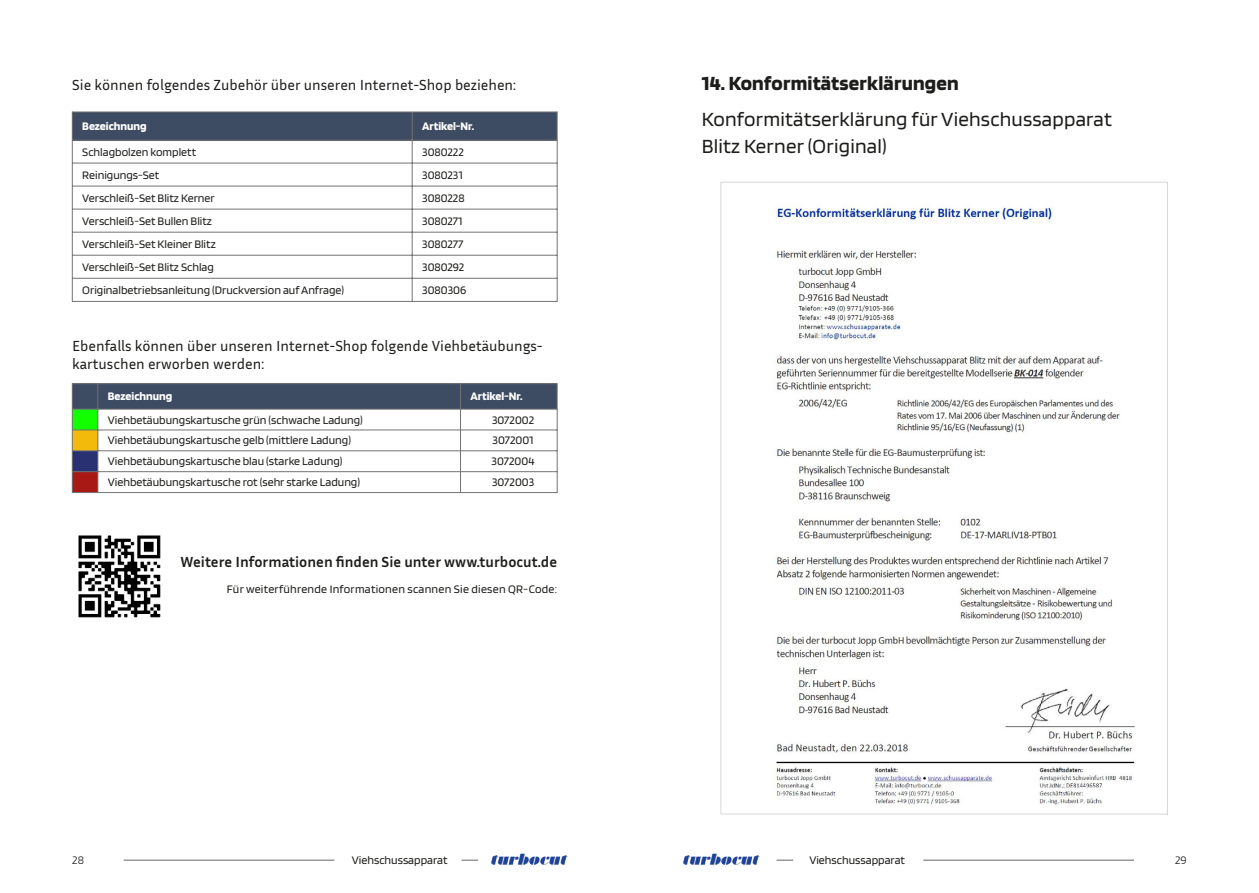
<style>
.page{position:relative;width:1259px;height:893px;background:#fff}
.page>*{position:absolute;margin:0;border:0;box-sizing:border-box;transform-origin:0 0}
.t1{font:21px/27px "Blinker";letter-spacing:.01em;color:#1d1d1b}
.t2{font:700 21px "Blinker";letter-spacing:.01em;color:#1d1d1b}
.t3{font:15px/18px "Inria Sans";color:#1d1d1b}
.t4{font:700 15px "Inria Sans";color:#1d1d1b}
.t5{font:12px "Blinker";color:#1d1d1b}
.t6{font:12px "Blinker";letter-spacing:.02em;color:#1d1d1b}
.t7{font:700 12px "Blinker";color:#fff}
.t8{font:200 12px "Blinker";color:#1d1d1b}
</style>
<div class="page">
<img style="left:491px;top:853px;width:77px;height:12px">
<hr style="left:124px;top:860px;width:210px;height:1px;background:#666">
<svg style="left:461px;top:860px;width:17px;height:1px"></svg>
<img style="left:683px;top:853px;width:77px;height:12px">
<hr style="left:923px;top:860px;width:211px;height:1px;background:#666">
<svg style="left:776px;top:860px;width:17px;height:1px"></svg>
<div style="left:72px;top:112px;width:485px;height:28px;background:#3d4b63"></div>
<hr style="left:72px;top:112px;width:1px;height:190px;background:#737373">
<hr style="left:557px;top:112px;width:1px;height:190px;background:#737373">
<hr style="left:412px;top:112px;width:1px;height:189px;background:#737373">
<hr style="left:72px;top:112px;width:485px;height:1px;background:#737373">
<hr style="left:72px;top:140px;width:485px;height:1px;background:#737373">
<hr style="left:72px;top:163px;width:485px;height:1px;background:#737373">
<hr style="left:72px;top:186px;width:485px;height:1px;background:#737373">
<hr style="left:72px;top:209px;width:485px;height:1px;background:#737373">
<hr style="left:72px;top:232px;width:485px;height:1px;background:#737373">
<hr style="left:72px;top:255px;width:485px;height:1px;background:#737373">
<hr style="left:72px;top:278px;width:485px;height:1px;background:#737373">
<hr style="left:72px;top:301px;width:485px;height:1px;background:#737373">
<div style="left:72px;top:384px;width:485px;height:25px;background:#3d4b63"></div>
<div style="left:72px;top:409px;width:26px;height:21px;background:#12ff00"></div>
<div style="left:72px;top:430px;width:26px;height:21px;background:#f3ba0b"></div>
<div style="left:72px;top:451px;width:26px;height:21px;background:#293173"></div>
<div style="left:72px;top:472px;width:26px;height:21px;background:#a81916"></div>
<hr style="left:72px;top:383px;width:1px;height:110px;background:#737373">
<hr style="left:557px;top:383px;width:1px;height:110px;background:#737373">
<hr style="left:97px;top:384px;width:1px;height:109px;background:#737373">
<hr style="left:460px;top:384px;width:1px;height:109px;background:#737373">
<hr style="left:72px;top:383px;width:485px;height:1px;background:#737373">
<hr style="left:72px;top:409px;width:485px;height:1px;background:#737373">
<hr style="left:72px;top:430px;width:485px;height:1px;background:#737373">
<hr style="left:72px;top:450px;width:485px;height:1px;background:#737373">
<hr style="left:72px;top:471px;width:485px;height:1px;background:#737373">
<hr style="left:72px;top:492px;width:485px;height:1px;background:#737373">
<img style="left:78px;top:535px;width:83px;height:83px">
<img style="left:776px;top:206px;width:359px;height:599px">
<p class="t3" style="left:72px;top:75px;width:445px">Sie können folgendes Zubehör über unseren Internet-Shop beziehen:</p>
<h1 class="t2" style="left:702px;top:70px;width:258px">14. Konformitätserklärungen</h1>
<p class="t7" style="left:82px;top:119px;width:66px">Bezeichnung</p>
<p class="t7" style="left:422px;top:119px;width:54px">Artikel-Nr.</p>
<p class="t5" style="left:82px;top:144px;width:115px">Schlagbolzen komplett</p>
<p class="t5" style="left:422px;top:144px;width:43px">3080222</p>
<p class="t5" style="left:82px;top:167px;width:79px">Reinigungs-Set</p>
<p class="t5" style="left:422px;top:167px;width:42px">3080231</p>
<p class="t5" style="left:82px;top:190px;width:134px">Verschleiß-Set Blitz Kerner</p>
<p class="t5" style="left:422px;top:190px;width:44px">3080228</p>
<p class="t5" style="left:82px;top:213px;width:131px">Verschleiß-Set Bullen Blitz</p>
<p class="t5" style="left:422px;top:213px;width:42px">3080271</p>
<p class="t5" style="left:82px;top:236px;width:135px">Verschleiß-Set Kleiner Blitz</p>
<p class="t5" style="left:422px;top:236px;width:43px">3080277</p>
<p class="t5" style="left:82px;top:259px;width:133px">Verschleiß-Set Blitz Schlag</p>
<p class="t5" style="left:422px;top:259px;width:44px">3080292</p>
<p class="t5" style="left:82px;top:282px;width:263px">Originalbetriebsanleitung (Druckversion auf Anfrage)</p>
<p class="t5" style="left:422px;top:282px;width:45px">3080306</p>
<p class="t3" style="left:72px;top:336px;width:472px">Ebenfalls können über unseren Internet-Shop folgende Viehbetäubungs&shy;kartuschen erworben werden:</p>
<p class="t7" style="left:108px;top:389px;width:66px">Bezeichnung</p>
<p class="t7" style="left:470px;top:389px;width:54px">Artikel-Nr.</p>
<p class="t5" style="left:108px;top:412px;width:256px">Viehbetäubungskartusche grün (schwache Ladung)</p>
<p class="t5" style="left:492px;top:412px;width:43px">3072002</p>
<p class="t5" style="left:108px;top:433px;width:245px">Viehbetäubungskartusche gelb (mittlere Ladung)</p>
<p class="t5" style="left:492px;top:433px;width:43px">3072001</p>
<p class="t5" style="left:108px;top:454px;width:236px">Viehbetäubungskartusche blau (starke Ladung)</p>
<p class="t5" style="left:491px;top:454px;width:44px">3072004</p>
<p class="t5" style="left:108px;top:475px;width:254px">Viehbetäubungskartusche rot (sehr starke Ladung)</p>
<p class="t5" style="left:492px;top:475px;width:44px">3072003</p>
<p class="t4" style="left:180px;top:552px;width:378px">Weitere Informationen finden Sie unter www.turbocut.de</p>
<p class="t6" style="left:227px;top:582px;width:332px">Für weiterführende Informationen scannen Sie diesen QR-Code:</p>
<h1 class="t1" style="left:702px;top:105px;width:411px">Konformitätserklärung für Viehschussapparat<br>Blitz Kerner (Original)</h1>
<p class="t8" style="left:72px;top:852px;width:13px">28</p>
<p class="t5" style="left:352px;top:852px;width:97px">Viehschussapparat</p>
<p class="t5" style="left:809px;top:852px;width:97px">Viehschussapparat</p>
<p class="t8" style="left:1175px;top:852px;width:13px">29</p>
</div>
